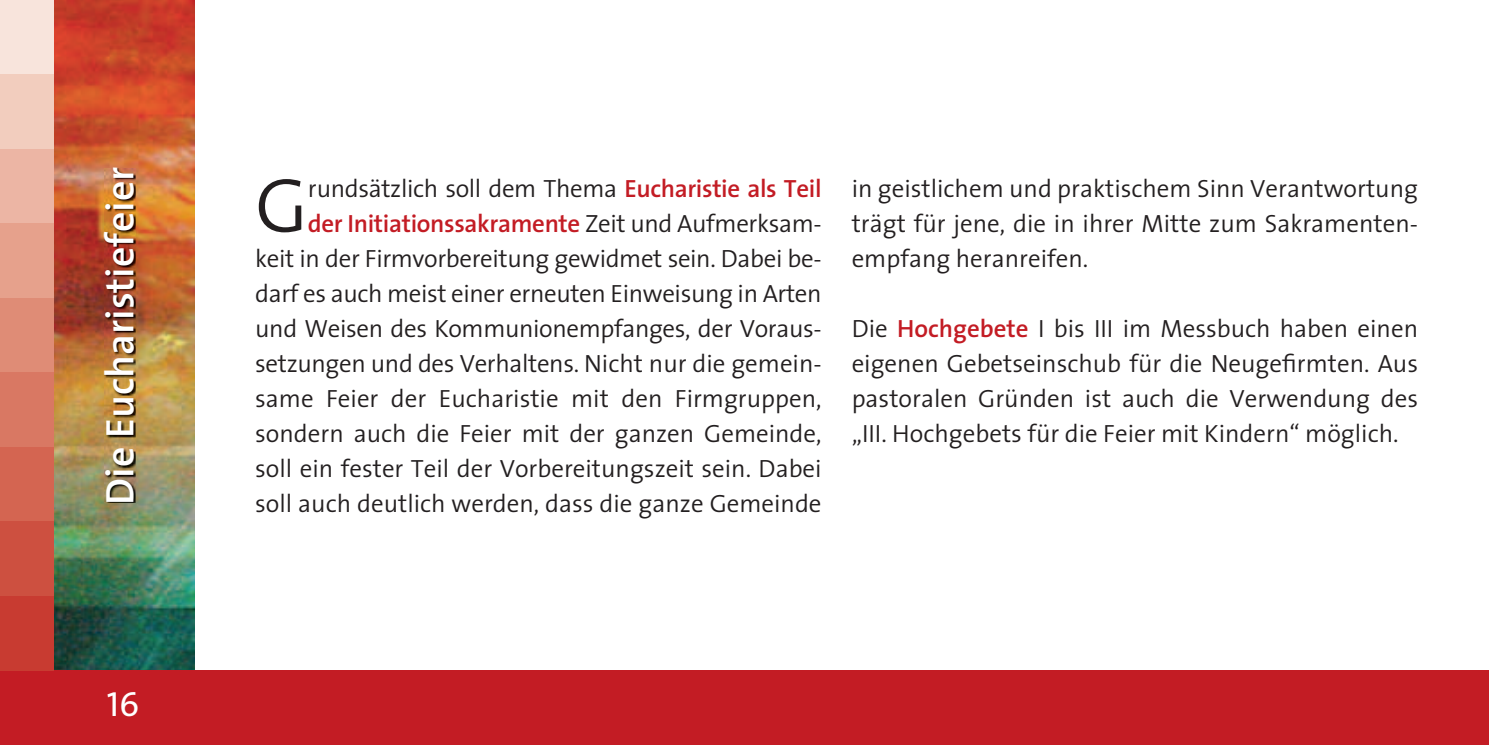
<style>
.page{position:relative;width:1489px;height:745px;background:#fff}
.page>*{position:absolute;margin:0;border:0;box-sizing:border-box;transform-origin:0 0}
.t1{font:300 76.75px "The Sans";color:#231f20}
.t2{font:600 40px "The Sans";color:#fff}
.t3{font:35px "The Sans Caps";color:#fff}
.t4{font:300 25px/35px "The Sans";color:#231f20;text-align:justify}
.s1{font-weight:600;color:#c31c24}
</style>
<div class="page">
<img style="left:53px;top:0;width:142px;height:670px">
<div style="left:0;top:670px;width:1488px;height:74px;background:#c31c24"></div>
<img style="left:105px;top:168px;width:31px;height:334px">
<div style="left:0;top:0;width:53px;height:74px;background:#f8e4dc"></div>
<div style="left:0;top:149px;width:53px;height:74px;background:#ecb5a4"></div>
<div style="left:0;top:74px;width:53px;height:75px;background:#f2cdbe"></div>
<div style="left:0;top:223px;width:53px;height:75px;background:#e6a18c"></div>
<div style="left:0;top:298px;width:53px;height:74px;background:#df8c76"></div>
<div style="left:0;top:372px;width:53px;height:74px;background:#d97863"></div>
<div style="left:0;top:446px;width:53px;height:75px;background:#d46551"></div>
<div style="left:0;top:521px;width:53px;height:74px;background:#cd5040"></div>
<div style="left:0;top:595px;width:53px;height:75px;background:#c83b31"></div>
<h2 class="t2" style="left:87px;top:504px;width:339px;rotate:-90deg">Die Eucharistiefeier</h2>
<h3 class="t3" style="left:107px;top:674px;width:34px">16</h3>
<p class="t4" style="left:255px;top:170px;width:568px;text-align:right">rundsätzlich soll dem Thema <span class="s1">Eucharistie als Teil<br>der Initiationssakramente</span> Zeit und Aufmerksam-<br>keit in der Firmvorbereitung gewidmet sein. Dabei be&shy;darf es auch meist einer erneuten Einweisung in Arten und Weisen des Kommunionempfanges, der Voraus&shy;setzungen und des Verhaltens. Nicht nur die gemein&shy;same Feier der Eucharistie mit den Firmgruppen, sondern auch die Feier mit der ganzen Gemeinde, soll ein fester Teil der Vorbereitungszeit sein. Dabei soll auch deutlich werden, dass die ganze Gemeinde</p>
<p class="t4" style="left:851px;top:170px;width:568px">in geistlichem und praktischem Sinn Verantwortung trägt für jene, die in ihrer Mitte zum Sakramenten&shy;empfang heranreifen.</p>
<h1 class="t1" style="left:255px;top:142px;width:54px">G</h1>
<p class="t4" style="left:851px;top:310px;width:568px">Die <span class="s1">Hochgebete</span> I bis III im Messbuch haben einen eigenen Gebetseinschub für die Neugefirmten. Aus pastoralen Gründen ist auch die Verwendung des „III. Hochgebets für die Feier mit Kindern“ möglich.</p>
</div>
